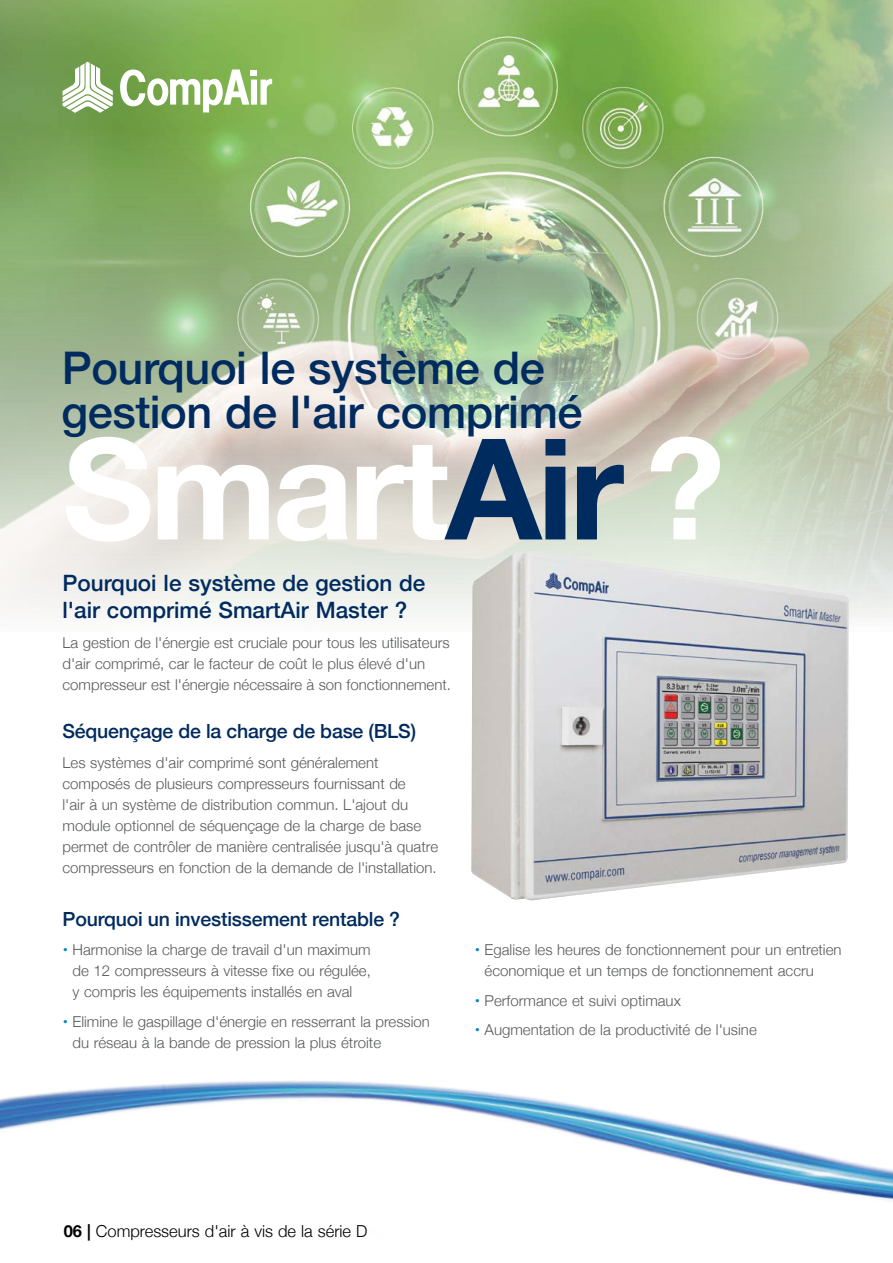
<style>
.page{position:relative;width:893px;height:1263px;background:#fff}
.page>*{position:absolute;margin:0;border:0;box-sizing:border-box;transform-origin:0 0}
.t1{font:700 140.55px "Helvetica Neue";letter-spacing:-.03em;color:#fff}
.t2{font:500 45px/43.5px "Helvetica Neue";letter-spacing:-.01em;color:#002b5f}
.t3{font:500 22.5px/27px "Helvetica Neue";color:#002b5f}
.t4{font:500 19.5px "Helvetica Neue";letter-spacing:-.01em;color:#002b5f}
.t5{font:300 16.5px "Helvetica Neue";color:#000}
.t6{font:300 15px/21px "Helvetica Neue";color:#58595b}
.s1{color:#002b5f}
.s2{font-weight:700;color:#0089cf}
.s3{font-weight:700}
</style>
<div class="page">
<img style="left:0;top:0;width:625px;height:613px">
<img style="left:625px;top:0;width:268px;height:618px">
<svg style="left:0;top:1081px;width:893px;height:120px"></svg>
<svg style="left:120px;top:69px;width:152px;height:43px"></svg>
<svg style="left:63px;top:62px;width:50px;height:51px"></svg>
<img style="left:471px;top:551px;width:378px;height:350px">
<h2 class="t2" style="left:62px;top:343px;width:522px">Pourquoi le système de gestion de l'air comprimé</h2>
<h1 class="t1" style="left:63px;top:379px;width:663px">Smart<span class="s1">Air</span> ?</h1>
<h3 class="t3" style="left:63px;top:568px;width:364px">Pourquoi le système de gestion de l'air comprimé SmartAir Master ?</h3>
<p class="t6" style="left:63px;top:631px;width:390px">La gestion de l'énergie est cruciale pour tous les utilisateurs d'air comprimé, car le facteur de coût le plus élevé d'un compresseur est l'énergie nécessaire à son fonctionnement.</p>
<h3 class="t4" style="left:63px;top:715px;width:355px">Séquençage de la charge de base (BLS)</h3>
<p class="t6" style="left:63px;top:751px;width:377px">Les systèmes d'air comprimé sont généralement composés de plusieurs compresseurs fournissant de<br>l'air à un système de distribution commun. L'ajout du module optionnel de séquençage de la charge de base permet de contrôler de manière centralisée jusqu'à quatre compresseurs en fonction de la demande de l'installation.</p>
<h3 class="t4" style="left:63px;top:903px;width:339px">Pourquoi un investissement rentable ?</h3>
<p class="t6" style="left:73px;top:938px;width:300px;text-align:justify;text-indent:-10px"><span class="s2">•</span> Harmonise la charge de travail d'un maximum de 12 compresseurs à vitesse fixe ou régulée, y compris les équipements installés en aval</p>
<p class="t6" style="left:73px;top:1010px;width:359px;text-indent:-10px"><span class="s2">•</span> Elimine le gaspillage d'énergie en resserrant la pression du réseau à la bande de pression la plus étroite</p>
<p class="t6" style="left:485px;top:938px;width:358px;text-indent:-10px"><span class="s2">•</span> Egalise les heures de fonctionnement pour un entretien économique et un temps de fonctionnement accru</p>
<p class="t6" style="left:475px;top:989px;width:208px"><span class="s2">•</span> Performance et suivi optimaux</p>
<p class="t6" style="left:475px;top:1018px;width:283px"><span class="s2">•</span> Augmentation de la productivité de l'usine</p>
<p class="t5" style="left:64px;top:1217px;width:320px"><span class="s3">06 |</span> D-Series Rotary Screw Air Compressors</p>
<p class="t5" style="left:96px;top:1217px;width:273px">Compresseurs d'air à vis de la série D</p>
</div>
